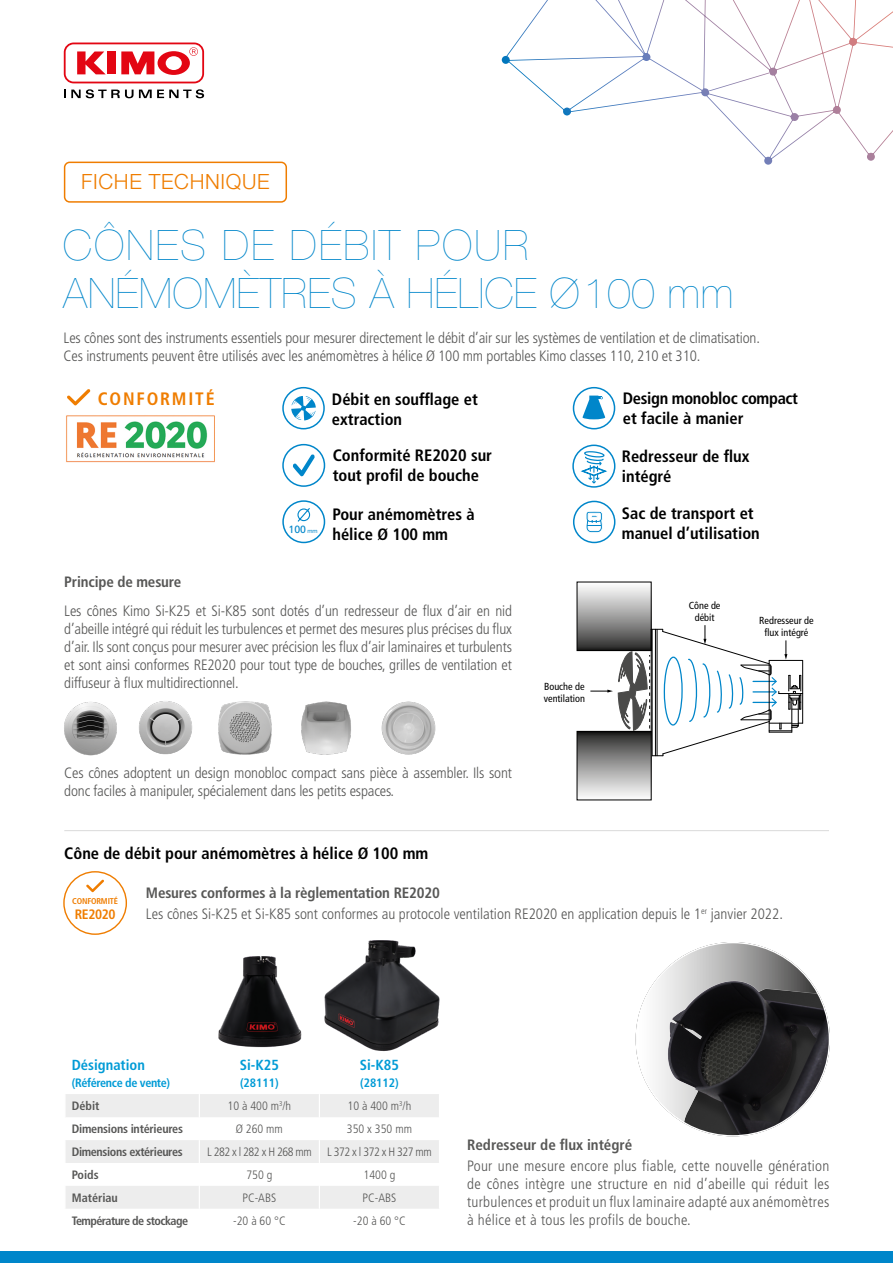
<style>
.page{position:relative;width:893px;height:1263px;background:#fff}
.page>*{position:absolute;margin:0;border:0;box-sizing:border-box;transform-origin:0 0}
.t1{font:200 42px/48px "Helvetica Neue LT Std";letter-spacing:.015em;color:#0086ca}
.t2{font:300 21px "Helvetica Neue LT Std";letter-spacing:.03em;color:#ef7d00}
.t3{font:700 condensed 18px "Frutiger LT Std";letter-spacing:.1em;color:#ef7d00}
.t4{font:700 condensed 16.5px/19.8px "Frutiger LT Std";color:#000}
.t5{font:700 condensed 16.5px/19.8px "Frutiger LT Std";letter-spacing:-.02em;color:#000}
.t6{font:300 condensed 15px/18px "Frutiger LT Std";letter-spacing:-.01em;color:#575756}
.t7{font:700 condensed 15px "Frutiger LT Std";letter-spacing:-.005em;color:#575756}
.t8{font:700 condensed 14.55px "Frutiger LT Std";color:#009bd6}
.t9{font:700 condensed 13.65px "Frutiger LT Std";letter-spacing:-.03em;color:#ef7d00}
.t10{font:700 condensed 12.15px "Frutiger LT Std";letter-spacing:-.03em;color:#575756}
.t11{font:300 condensed 12.15px "Frutiger LT Std";color:#575756}
.t12{font:700 condensed 12.15px "Frutiger LT Std";letter-spacing:-.03em;color:#009bd6}
.t13{font:300 condensed 12.15px "Frutiger LT Std";letter-spacing:-.04em;color:#575756}
.t14{font:700 condensed 12.15px "Frutiger LT Std";color:#575756}
.t15{font:10.5px "Frutiger LT Std";color:#0086ca}
.t16{font:condensed 10.2px/12.3px "Frutiger LT Std";color:#000;text-align:center}
.t17{font:700 condensed 8.4px "Frutiger LT Std";letter-spacing:-.02em;color:#ef7d00}
.s1{font-family:"Helvetica Neue LT Std";font-size:6px}
.s2{font-weight:700}
</style>
<div class="page">
<hr style="left:64px;top:830px;width:765px;height:1px;background:#dadada">
<div style="left:282px;top:387px;width:43px;height:42px;border:2px solid #0086ca;border-radius:50%"></div>
<svg style="left:291px;top:396px;width:25px;height:24px"></svg>
<div style="left:573px;top:501px;width:42px;height:42px;border:2px solid #0086ca;border-radius:50%"></div>
<svg style="left:586px;top:511px;width:17px;height:22px"></svg>
<svg style="left:573px;top:445px;width:42px;height:42px"></svg>
<div style="left:572px;top:445px;width:43px;height:43px;border:2px solid #0086ca;border-radius:50%"></div>
<svg style="left:579px;top:450px;width:30px;height:35px"></svg>
<div style="left:64px;top:162px;width:223px;height:41px;border:2px solid #ef7d00;border-radius:5px"></div>
<svg style="left:66px;top:1094px;width:373px;height:115px"></svg>
<div style="left:63px;top:871px;width:64px;height:64px;border:1px solid #ef7d00;border-radius:50%"></div>
<svg style="left:86px;top:879px;width:18px;height:13px"></svg>
<svg style="left:636px;top:942px;width:193px;height:194px"></svg>
<img style="left:637px;top:978px;width:192px;height:158px">
<div style="left:577px;top:582px;width:74px;height:69px;background:linear-gradient(to bottom,#fff,#2e2d2c)"></div>
<div style="left:577px;top:731px;width:74px;height:69px;background:linear-gradient(to bottom,#292928,#fff)"></div>
<svg style="left:590px;top:625px;width:213px;height:131px"></svg>
<img style="left:64px;top:702px;width:53px;height:54px">
<img style="left:139px;top:701px;width:54px;height:54px">
<img style="left:218px;top:701px;width:54px;height:54px">
<img style="left:301px;top:701px;width:50px;height:54px">
<img style="left:381px;top:701px;width:55px;height:54px">
<img style="left:218px;top:956px;width:84px;height:92px">
<img style="left:324px;top:940px;width:116px;height:111px">
<div style="left:282px;top:444px;width:43px;height:43px;border:2px solid #0086ca;border-radius:50%"></div>
<svg style="left:293px;top:454px;width:22px;height:23px"></svg>
<svg style="left:283px;top:501px;width:42px;height:42px"></svg>
<div style="left:283px;top:501px;width:41px;height:41px;background:#fff;border-radius:50%"></div>
<div style="left:282px;top:500px;width:43px;height:43px;border:2px solid #0086ca;border-radius:50%"></div>
<svg style="left:297px;top:508px;width:14px;height:14px"></svg>
<svg style="left:67px;top:389px;width:23px;height:16px"></svg>
<img style="left:66px;top:415px;width:149px;height:48px">
<div style="left:573px;top:387px;width:42px;height:42px;border:2px solid #0086ca;border-radius:50%"></div>
<svg style="left:582px;top:396px;width:23px;height:23px"></svg>
<svg style="left:505px;top:0;width:388px;height:160px"></svg>
<div style="left:0;top:1251px;width:893px;height:12px;background:#0086ca"></div>
<svg style="left:64px;top:89px;width:140px;height:9px"></svg>
<svg style="left:64px;top:43px;width:140px;height:40px"></svg>
<h2 class="t2" style="left:81px;top:169px;width:190px">FICHE TECHNIQUE</h2>
<h1 class="t1" style="left:63px;top:221px;width:672px">CÔNES DE DÉBIT POUR<br>ANÉMOMÈTRES À HÉLICE Ø 100 mm</h1>
<p class="t6" style="left:64px;top:329px;width:698px">Les cônes sont des instruments essentiels pour mesurer directement le débit d’air sur les systèmes de ventilation et de climatisation.<br>Ces instruments peuvent être utilisés avec les anémomètres à hélice Ø 100 mm portables Kimo classes 110, 210 et 310.</p>
<p class="t4" style="left:332px;top:389px;width:147px">Débit en soufflage et extraction</p>
<p class="t4" style="left:622px;top:447px;width:129px">Redresseur de flux intégré</p>
<p class="t4" style="left:622px;top:504px;width:139px">Sac de transport et manuel d’utilisation</p>
<p class="t3" style="left:98px;top:388px;width:118px">CONFORMITÉ</p>
<p class="t5" style="left:623px;top:388px;width:177px">Design monobloc compact et facile à manier</p>
<p class="t4" style="left:333px;top:445px;width:161px">Conformité RE2020 sur tout profil de bouche</p>
<p class="t4" style="left:332px;top:504px;width:144px">Pour anémomètres à hélice Ø 100 mm</p>
<p class="t15" style="left:289px;top:523px;width:31px">100 <span class="s1">mm</span></p>
<p class="t7" style="left:64px;top:573px;width:119px">Principe de mesure</p>
<p class="t6" style="left:64px;top:602px;width:449px;text-align:justify">Les cônes Kimo Si-K25 et Si-K85 sont dotés d’un redresseur de flux d’air en nid d’abeille intégré qui réduit les turbulences et permet des mesures plus précises du flux d’air. Ils sont conçus pour mesurer avec précision les flux d’air laminaires et turbulents et sont ainsi conformes RE2020 pour tout type de bouches, grilles de ventilation et diffuseur à flux multidirectionnel.</p>
<p class="t6" style="left:64px;top:764px;width:449px">Ces cônes adoptent un design monobloc compact sans pièce à assembler. Ils sont donc faciles à manipuler, spécialement dans les petits espaces.</p>
<p class="t4" style="left:64px;top:844px;width:366px">Cône de débit pour anémomètres à hélice Ø 100 mm</p>
<p class="t16" style="left:544px;top:680px;width:43px;text-align:left">Bouche de ventilation</p>
<p class="t16" style="left:689px;top:599px;width:33px">Cône de débit</p>
<p class="t16" style="left:759px;top:614px;width:56px">Redresseur de flux intégré</p>
<p class="t17" style="left:72px;top:896px;width:47px">CONFORMITÉ</p>
<p class="t9" style="left:75px;top:906px;width:42px">RE2020</p>
<p class="t6" style="left:146px;top:883px;width:639px;line-height:21px"><span class="s2">Mesures conformes à la règlementation RE2020<br></span>Les cônes Si-K25 et Si-K85 sont conformes au protocole ventilation RE2020 en application depuis le 1<sup>er</sup> janvier 2022.</p>
<p class="t8" style="left:72px;top:1056px;width:75px">Désignation</p>
<p class="t12" style="left:72px;top:1076px;width:100px">(Référence de vente)</p>
<p class="t8" style="left:240px;top:1056px;width:41px">Si-K25</p>
<p class="t12" style="left:240px;top:1076px;width:40px">(28111)</p>
<p class="t8" style="left:360px;top:1056px;width:41px">Si-K85</p>
<p class="t12" style="left:360px;top:1076px;width:40px">(28112)</p>
<p class="t10" style="left:72px;top:1099px;width:29px">Débit</p>
<p class="t11" style="left:228px;top:1099px;width:65px">10 à 400 m<sup>3</sup>/h</p>
<p class="t11" style="left:348px;top:1099px;width:65px">10 à 400 m<sup>3</sup>/h</p>
<p class="t10" style="left:72px;top:1122px;width:113px">Dimensions intérieures</p>
<p class="t11" style="left:236px;top:1122px;width:49px">Ø 260 mm</p>
<p class="t11" style="left:347px;top:1122px;width:67px">350 x 350 mm</p>
<p class="t10" style="left:72px;top:1145px;width:112px">Dimensions extérieures</p>
<p class="t13" style="left:207px;top:1145px;width:106px">L 282 x l 282 x H 268 mm</p>
<p class="t13" style="left:327px;top:1145px;width:106px">L 372 x l 372 x H 327 mm</p>
<p class="t10" style="left:72px;top:1167px;width:28px">Poids</p>
<p class="t11" style="left:246px;top:1168px;width:28px">750 g</p>
<p class="t11" style="left:364px;top:1168px;width:33px">1400 g</p>
<p class="t14" style="left:72px;top:1190px;width:48px">Matériau</p>
<p class="t11" style="left:243px;top:1191px;width:35px">PC-ABS</p>
<p class="t11" style="left:363px;top:1191px;width:35px">PC-ABS</p>
<p class="t10" style="left:72px;top:1213px;width:118px">Température de stockage</p>
<p class="t11" style="left:233px;top:1213px;width:54px">-20 à 60 °C</p>
<p class="t11" style="left:353px;top:1213px;width:54px">-20 à 60 °C</p>
<p class="t7" style="left:467px;top:1136px;width:167px">Redresseur de flux intégré</p>
<p class="t6" style="left:467px;top:1157px;width:364px;text-align:justify">Pour une mesure encore plus fiable, cette nouvelle génération de cônes intègre une structure en nid d’abeille qui réduit les turbulences et produit un flux laminaire adapté aux anémomètres à hélice et à tous les profils de bouche.</p>
</div>
